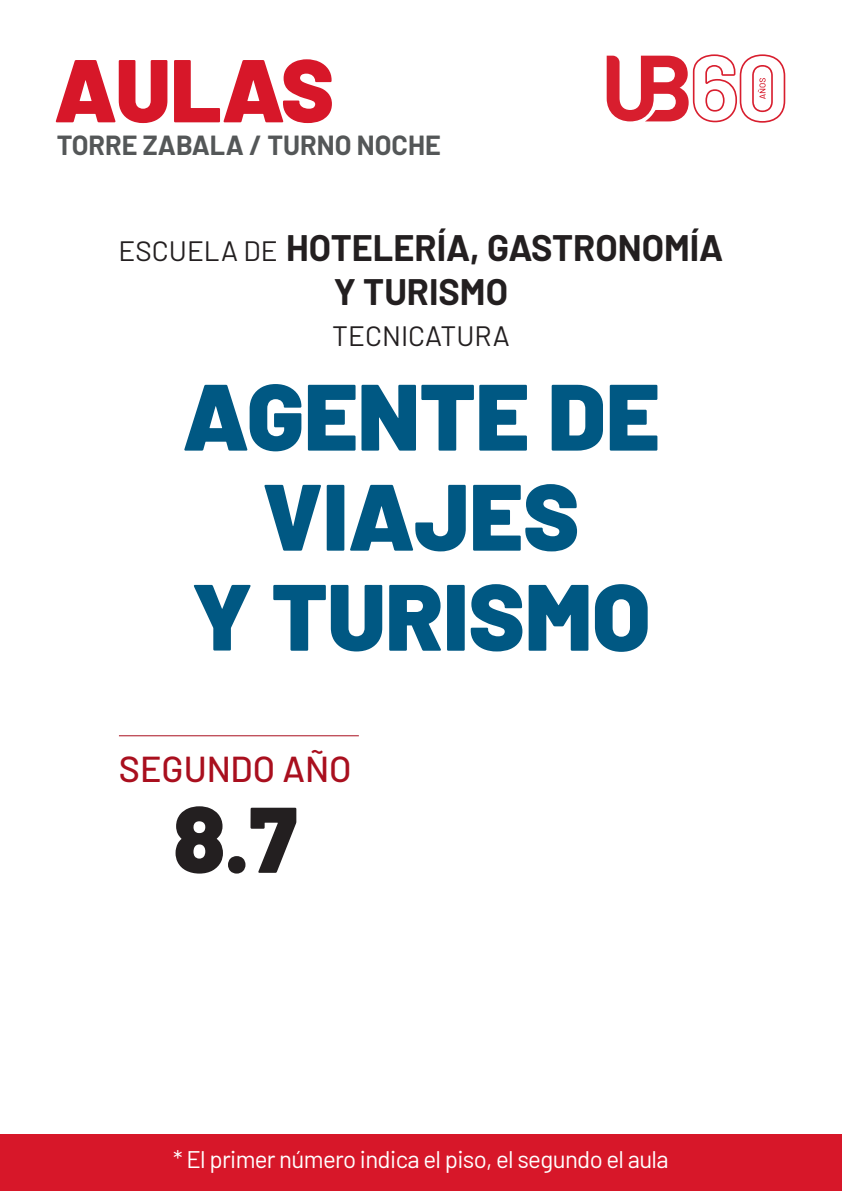
<style>
.page{position:relative;width:842px;height:1191px;background:#fff}
.page>*{position:absolute;margin:0;border:0;box-sizing:border-box;transform-origin:0 0}
.t1{font:900 94px/100px "Barlow";color:#005883;text-align:center}
.t2{font:900 93px "Barlow";color:#231f20}
.t3{font:900 89px "Barlow";letter-spacing:-.01em;color:#d71729}
.t4{font:700 36px/43.2px "Barlow";color:#231f20;text-align:center}
.t5{font:500 36px "Barlow";color:#a90f1e}
.t6{font:28px "Barlow";color:#231f20}
.t7{font:700 27px "Barlow";color:#545758}
.t8{font:24px "Barlow";letter-spacing:-.025em;color:#fff}
.s1{font-weight:400;font-size:28px}
</style>
<div class="page">
<div style="left:0;top:1134px;width:842px;height:57px;background:#d71729"></div>
<svg style="left:607px;top:54px;width:178px;height:69px"></svg>
<hr style="left:119px;top:735px;width:240px;height:1px;background:#a90f1e">
<h3 class="t3" style="left:54px;top:23px;width:282px">AULAS</h3>
<p class="t7" style="left:57px;top:126px;width:386px">TORRE ZABALA / TURNO NOCHE</p>
<h3 class="t4" style="left:119px;top:224px;width:606px"><span class="s1">ESCUELA DE</span> HOTELERÍA, GASTRONOMÍA<br>Y TURISMO</h3>
<p class="t6" style="left:332px;top:316px;width:179px">TECNICATURA</p>
<h1 class="t1" style="left:182px;top:360px;width:479px">AGENTE DE<br>VIAJES<br>Y TURISMO</h1>
<h3 class="t5" style="left:119px;top:742px;width:234px">SEGUNDO AÑO</h3>
<h2 class="t2" style="left:173px;top:769px;width:125px">8.7</h2>
<p class="t8" style="left:173px;top:1141px;width:497px">* El primer número indica el piso, el segundo el aula</p>
</div>
